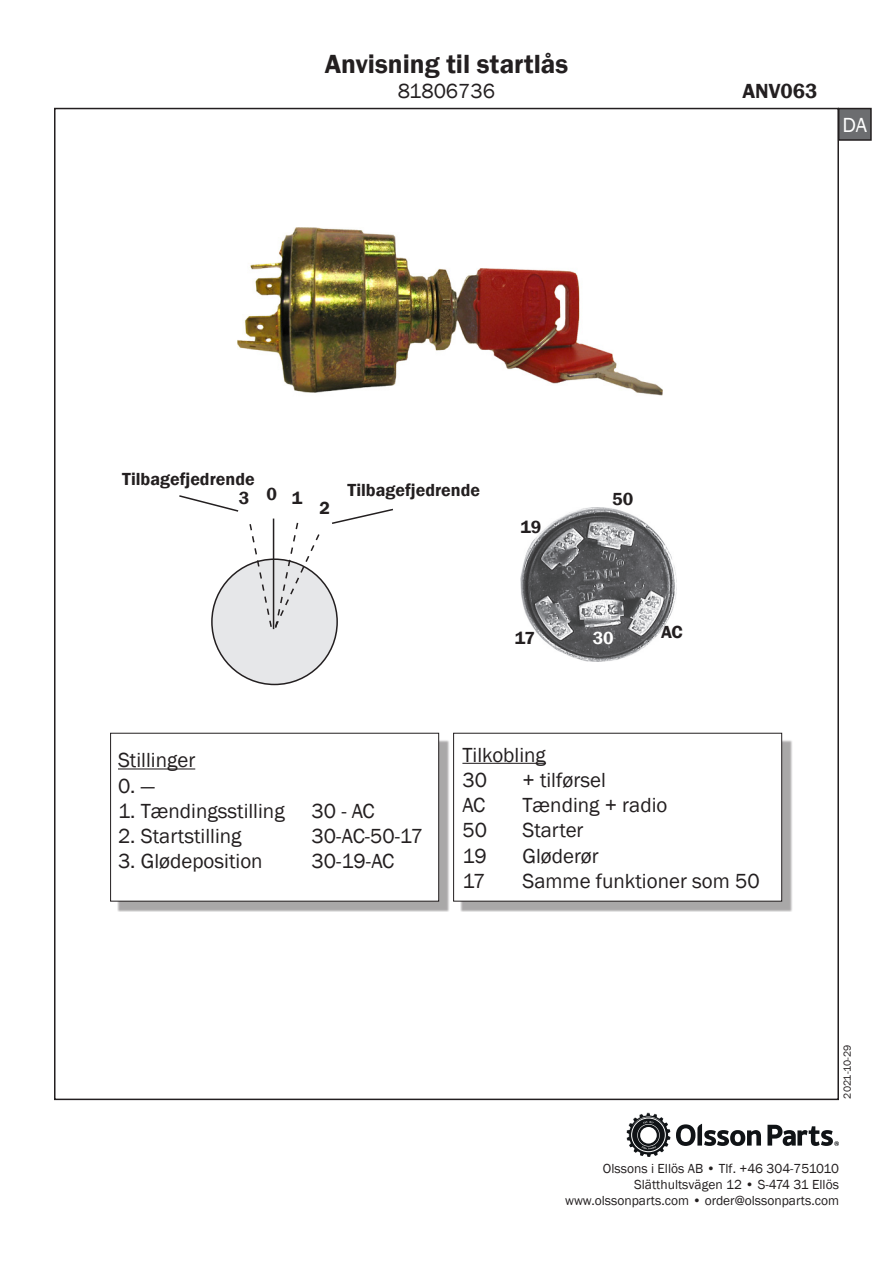
<style>
.page{position:relative;width:893px;height:1263px;background:#fff}
.page>*{position:absolute;margin:0;border:0;box-sizing:border-box;transform-origin:0 0}
.t1{font:600 27px "Franklin Gothic";color:#231f20}
.t2{font:21px "Franklin Gothic";color:#231f20}
.t3{font:600 21px "Franklin Gothic";color:#231f20}
.t4{font:21px "Franklin Gothic";color:#fff}
.t5{font:600 18px "Franklin Gothic";color:#231f20}
.t6{font:600 18px "Franklin Gothic";color:#fff}
.t7{font:13.5px/16.2px "Franklin Gothic";color:#231f20;text-align:right}
.t8{font:10.5px "Franklin Gothic";color:#231f20}
</style>
<div class="page">
<div style="left:117px;top:739px;width:332px;height:173px;background:#231f20;opacity:.39"></div>
<div style="left:111px;top:733px;width:328px;height:168px;background:#fff"></div>
<div style="left:110px;top:733px;width:329px;height:168px;border:1px solid #231f20"></div>
<div style="left:460px;top:739px;width:332px;height:173px;background:#231f20;opacity:.39"></div>
<div style="left:454px;top:733px;width:328px;height:168px;background:#fff"></div>
<div style="left:453px;top:733px;width:329px;height:168px;border:1px solid #231f20"></div>
<img style="left:521px;top:507px;width:155px;height:154px">
<div style="left:212px;top:559px;width:125px;height:125px;background:#e6e7e9;border-radius:50%"></div>
<hr style="left:273px;top:519px;width:1px;height:110px;background:#231f20">
<svg style="left:248px;top:521px;width:73px;height:108px"></svg>
<svg style="left:179px;top:495px;width:60px;height:17px"></svg>
<svg style="left:332px;top:508px;width:61px;height:16px"></svg>
<hr style="left:118px;top:768px;width:77px;height:1px;background:#231f20">
<hr style="left:462px;top:763px;width:84px;height:1px;background:#231f20">
<img style="left:237px;top:228px;width:426px;height:168px">
<div style="left:839px;top:109px;width:32px;height:31px;background:#6c6d70"></div>
<div style="left:838px;top:108px;width:34px;height:33px;border:2px solid #231f20"></div>
<svg style="left:676px;top:1124px;width:85px;height:22px"></svg>
<svg style="left:626px;top:1113px;width:44px;height:44px"></svg>
<svg style="left:767px;top:1125px;width:72px;height:21px"></svg>
<p class="t1" style="left:325px;top:47px;width:245px">Anvisning til startlås</p>
<p class="t2" style="left:398px;top:78px;width:99px">81806736</p>
<p class="t3" style="left:742px;top:78px;width:76px">ANV063</p>
<p class="t4" style="left:843px;top:112px;width:26px">DA</p>
<p class="t5" style="left:122px;top:468px;width:134px">Tilbagefjedrende</p>
<p class="t5" style="left:239px;top:487px;width:12px">3</p>
<p class="t5" style="left:266px;top:483px;width:12px">0</p>
<p class="t5" style="left:292px;top:487px;width:12px">1</p>
<p class="t5" style="left:320px;top:497px;width:12px">2</p>
<p class="t5" style="left:348px;top:479px;width:134px">Tilbagefjedrende</p>
<p class="t5" style="left:520px;top:516px;width:23px">19</p>
<p class="t5" style="left:612px;top:488px;width:23px">50</p>
<p class="t5" style="left:515px;top:626px;width:22px">17</p>
<p class="t6" style="left:593px;top:626px;width:23px">30</p>
<p class="t5" style="left:661px;top:621px;width:23px">AC</p>
<p class="t2" style="left:118px;top:747px;width:79px">Stillinger</p>
<p class="t2" style="left:118px;top:772px;width:38px">0. —</p>
<p class="t2" style="left:118px;top:798px;width:168px">1. Tændingsstilling</p>
<p class="t2" style="left:311px;top:798px;width:65px">30 - AC</p>
<p class="t2" style="left:118px;top:823px;width:125px">2. Startstilling</p>
<p class="t2" style="left:311px;top:823px;width:113px">30-AC-50-17</p>
<p class="t2" style="left:118px;top:848px;width:146px">3. Glødeposition</p>
<p class="t2" style="left:311px;top:848px;width:84px">30-19-AC</p>
<p class="t2" style="left:462px;top:742px;width:85px">Tilkobling</p>
<p class="t2" style="left:462px;top:767px;width:26px">30</p>
<p class="t2" style="left:522px;top:767px;width:85px">+ tilførsel</p>
<p class="t2" style="left:462px;top:792px;width:24px">AC</p>
<p class="t2" style="left:522px;top:792px;width:146px">Tænding + radio</p>
<p class="t2" style="left:462px;top:817px;width:26px">50</p>
<p class="t2" style="left:522px;top:817px;width:63px">Starter</p>
<p class="t2" style="left:462px;top:842px;width:26px">19</p>
<p class="t2" style="left:522px;top:842px;width:78px">Gløderør</p>
<p class="t2" style="left:462px;top:868px;width:25px">17</p>
<p class="t2" style="left:522px;top:868px;width:239px">Samme funktioner som 50</p>
<p class="t8" style="left:841px;top:1098px;width:55px;rotate:-90deg">2021-10-29</p>
<p class="t7" style="left:565px;top:1160px;width:275px">Olssons i Ellös AB • Tlf. +46 304-751010<br>Slätthultsvägen 12 • S-474 31 Ellös www.olssonparts.com • order@olssonparts.com</p>
</div>
